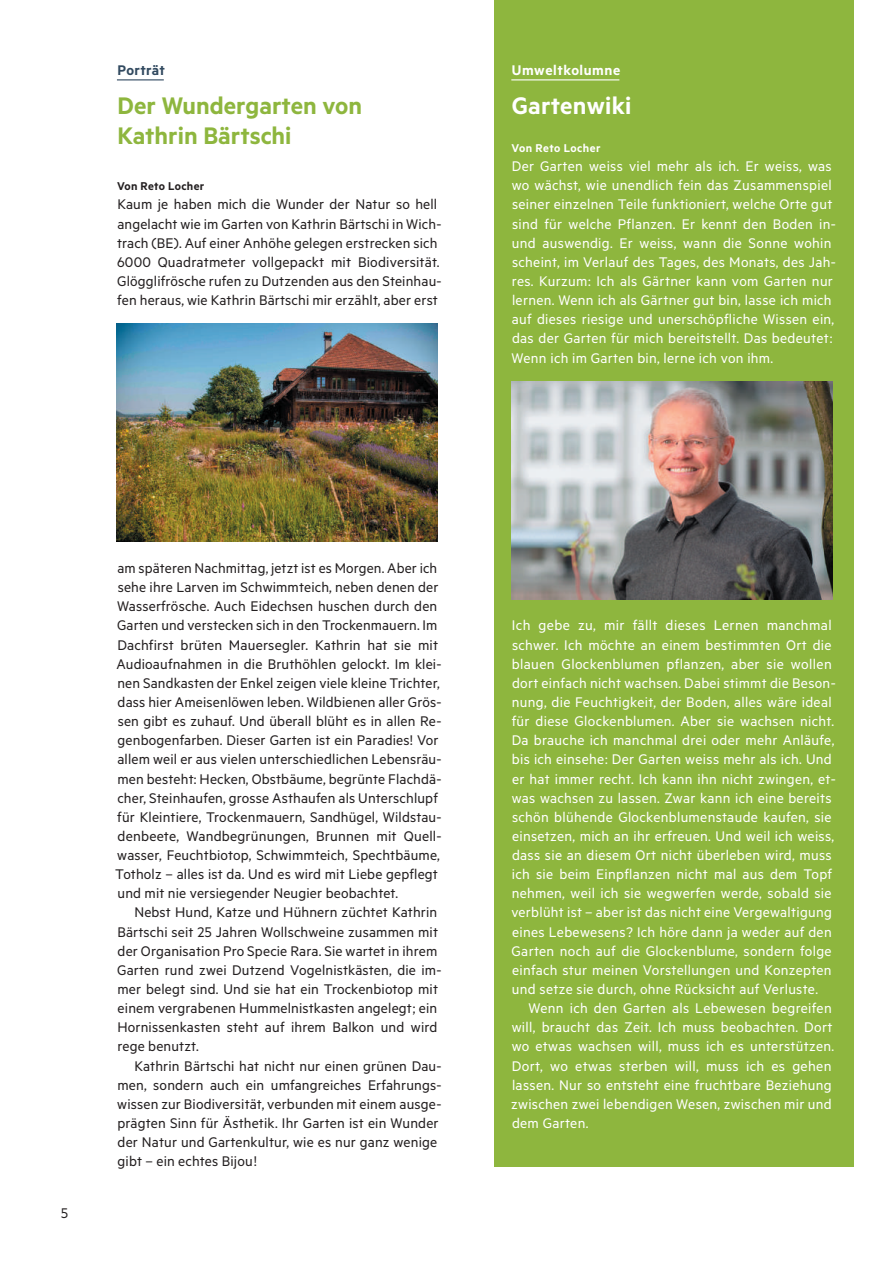
<style>
.page{position:relative;width:893px;height:1263px;background:#fff}
.page>*{position:absolute;margin:0;border:0;box-sizing:border-box;transform-origin:0 0}
.t1{font:600 27px/30px "Metric";color:#8eb63e}
.t2{font:600 27px "Metric";letter-spacing:.01em;color:#fff}
.t3{font:15.75px/19.2px "Metric";letter-spacing:.01em;color:#231f20}
.t4{font:15.75px/19.2px "Metric";letter-spacing:.02em;color:#fff}
.t5{font:600 15.75px "Metric";letter-spacing:.035em;color:#fff}
.t6{font:600 15.75px "Metric";letter-spacing:.025em;color:#324a60}
.t7{font:600 12.75px "Metric";letter-spacing:.035em;color:#fff}
.t8{font:600 12.75px "Metric";letter-spacing:.025em;color:#231f20}
</style>
<div class="page">
<div style="left:494px;top:0;width:360px;height:1166px;background:#8eb63e"></div>
<hr style="left:511px;top:79px;width:108px;height:1px;background:#fff">
<img style="left:511px;top:382px;width:321px;height:218px">
<hr style="left:117px;top:79px;width:47px;height:1px;background:#324a60">
<img style="left:117px;top:323px;width:321px;height:218px">
<p class="t6" style="left:118px;top:61px;width:49px">Porträt</p>
<h1 class="t1" style="left:118px;top:89px;width:246px">Der Wundergarten von<br>Kathrin Bärtschi</h1>
<p class="t8" style="left:117px;top:179px;width:89px">Von Reto Locher</p>
<p class="t3" style="left:117px;top:194px;width:326px">Kaum je haben mich die Wunder der Natur so hell angelacht wie im Garten von Kathrin Bärtschi in Wich&shy;trach (BE). Auf einer Anhöhe gelegen erstrecken sich 6000 Quadratmeter vollgepackt mit Biodiversität.<br>Glögglifrösche rufen zu Dutzenden aus den Steinhau&shy;fen heraus, wie Kathrin Bärtschi mir erzählt, aber erst</p>
<p class="t5" style="left:512px;top:61px;width:110px">Umweltkolumne</p>
<h1 class="t2" style="left:512px;top:89px;width:121px">Gartenwiki</h1>
<p class="t7" style="left:511px;top:140px;width:91px">Von Reto Locher</p>
<p class="t4" style="left:511px;top:156px;width:326px">Der Garten weiss viel mehr als ich. Er weiss, was wo wächst, wie unendlich fein das Zusammenspiel seiner einzelnen Teile funktioniert, welche Orte gut sind für welche Pflanzen. Er kennt den Boden in&shy;und auswendig. Er weiss, wann die Sonne wohin scheint, im Verlauf des Tages, des Monats, des Jah&shy;res. Kurzum: Ich als Gärtner kann vom Garten nur lernen. Wenn ich als Gärtner gut bin, lasse ich mich auf dieses riesige und unerschöpfliche Wissen ein, das der Garten für mich bereitstellt. Das bedeutet:<br>Wenn ich im Garten bin, lerne ich von ihm.</p>
<p class="t3" style="left:61px;top:1203px;width:9px">5</p>
<p class="t3" style="left:115px;top:558px;width:328px">am späteren Nachmittag, jetzt ist es Morgen. Aber ich sehe ihre Larven im Schwimmteich, neben denen der Wasserfrösche. Auch Eidechsen huschen durch den Garten und verstecken sich in den Trockenmauern. Im Dachfirst brüten Mauersegler. Kathrin hat sie mit Audioaufnahmen in die Bruthöhlen gelockt. Im klei&shy;nen Sandkasten der Enkel zeigen viele kleine Trichter, dass hier Ameisenlöwen leben. Wildbienen aller Grös&shy;sen gibt es zuhauf. Und überall blüht es in allen Re&shy;genbogenfarben. Dieser Garten ist ein Paradies! Vor allem weil er aus vielen unterschiedlichen Lebensräu&shy;men besteht: Hecken, Obstbäume, begrünte Flachdä&shy;cher, Steinhaufen, grosse Asthaufen als Unterschlupf für Kleintiere, Trockenmauern, Sandhügel, Wildstau&shy;denbeete, Wandbegrünungen, Brunnen mit Quell&shy;wasser, Feuchtbiotop, Schwimmteich, Spechtbäume, Totholz – alles ist da. Und es wird mit Liebe gepflegt und mit nie versiegender Neugier beobachtet.</p>
<p class="t3" style="left:117px;top:902px;width:326px;text-indent:17px">Nebst Hund, Katze und Hühnern züchtet Kathrin Bärtschi seit 25 Jahren Wollschweine zusammen mit der Organisation Pro Specie Rara. Sie wartet in ihrem Garten rund zwei Dutzend Vogelnistkästen, die im&shy;mer belegt sind. Und sie hat ein Trockenbiotop mit einem vergrabenen Hummelnistkasten angelegt; ein Hornissenkasten steht auf ihrem Balkon und wird rege benutzt.</p>
<p class="t3" style="left:117px;top:1055px;width:326px;text-indent:17px">Kathrin Bärtschi hat nicht nur einen grünen Dau&shy;men, sondern auch ein umfangreiches Erfahrungs&shy;wissen zur Biodiversität, verbunden mit einem ausge&shy;prägten Sinn für Ästhetik. Ihr Garten ist ein Wunder der Natur und Gartenkultur, wie es nur ganz wenige gibt – ein echtes Bijou!</p>
<p class="t4" style="left:511px;top:615px;width:326px">Ich gebe zu, mir fällt dieses Lernen manchmal schwer. Ich möchte an einem bestimmten Ort die blauen Glockenblumen pflanzen, aber sie wollen dort einfach nicht wachsen. Dabei stimmt die Beson&shy;nung, die Feuchtigkeit, der Boden, alles wäre ideal für diese Glockenblumen. Aber sie wachsen nicht.<br>Da brauche ich manchmal drei oder mehr Anläufe, bis ich einsehe: Der Garten weiss mehr als ich. Und er hat immer recht. Ich kann ihn nicht zwingen, et&shy;was wachsen zu lassen. Zwar kann ich eine bereits schön blühende Glockenblumenstaude kaufen, sie einsetzen, mich an ihr erfreuen. Und weil ich weiss, dass sie an diesem Ort nicht überleben wird, muss ich sie beim Einpflanzen nicht mal aus dem Topf nehmen, weil ich sie wegwerfen werde, sobald sie verblüht ist – aber ist das nicht eine Vergewaltigung eines Lebewesens? Ich höre dann ja weder auf den Garten noch auf die Glockenblume, sondern folge einfach stur meinen Vorstellungen und Konzepten und setze sie durch, ohne Rücksicht auf Verluste.</p>
<p class="t4" style="left:511px;top:998px;width:324px;text-indent:17px">Wenn ich den Garten als Lebewesen begreifen will, braucht das Zeit. Ich muss beobachten. Dort wo etwas wachsen will, muss ich es unterstützen.<br>Dort, wo etwas sterben will, muss ich es gehen lassen. Nur so entsteht eine fruchtbare Beziehung zwischen zwei lebendigen Wesen, zwischen mir und dem Garten.</p>
</div>
